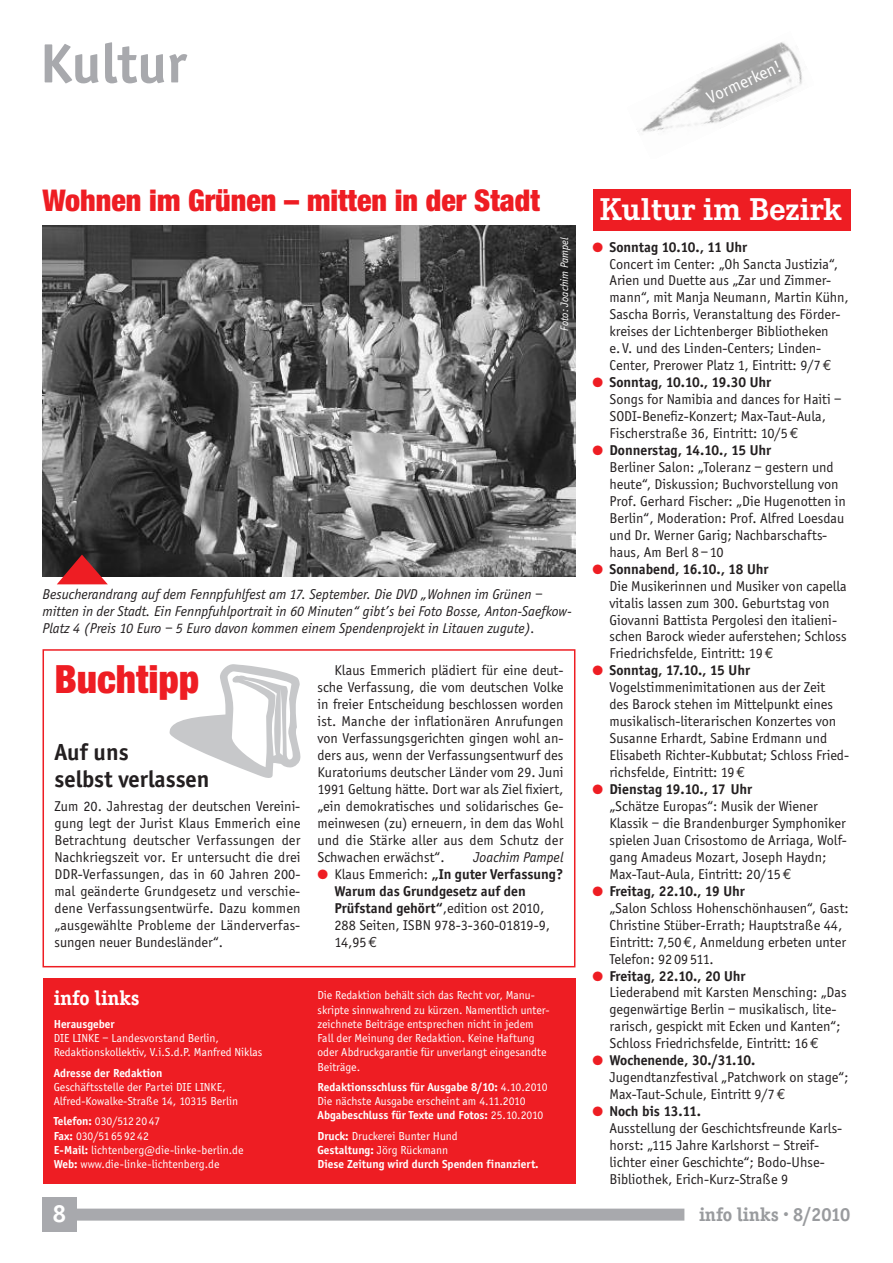
<style>
.page{position:relative;width:893px;height:1263px;background:#fff}
.page>*{position:absolute;margin:0;border:0;box-sizing:border-box;transform-origin:0 0}
.t1{font:700 57px "Officina Sans";color:#a8a9ad}
.t2{font:900 condensed 39px "Helvetica Neue";color:#ee1d23}
.t3{font:700 32.7px "Corporate E";color:#fff}
.t4{font:900 condensed 30px "Helvetica Neue";color:#ee1d23}
.t5{font:700 25.5px "Officina Sans";color:#fff}
.t6{font:700 24px/27px "Officina Sans";color:#231f20}
.t7{font:700 21px "Officina Serif";color:#fff}
.t8{font:700 19.5px "Officina Serif";color:#999b9e}
.t9{font:18px "Officina Sans";color:#fff}
.t10{font:14.7px/17px "Officina Sans";color:#231f20}
.t11{font:italic 14.7px/17px "Officina Sans";color:#231f20}
.t12{font:12px/14.2px "Officina Sans";color:#fff}
.t13{font:700 12px/14.2px "Officina Sans";color:#fff}
.t14{font:italic 11.25px "Officina Sans";color:#fff}
.s1{font-weight:700}
.s2{color:#ee1d23}
.s3{font-family:"Euro Mono"}
.s4{font-weight:400}
</style>
<div class="page">
<div style="left:43px;top:978px;width:532px;height:206px;background:#ee1d23"></div>
<div style="left:593px;top:190px;width:257px;height:41px;background:#ee1d23"></div>
<img style="left:641px;top:42px;width:161px;height:90px">
<div style="left:43px;top:1198px;width:34px;height:34px;background:#a8a9ad"></div>
<div style="left:75px;top:1208px;width:609px;height:12px;background:#a8a9ad"></div>
<img style="left:43px;top:225px;width:532px;height:352px">
<svg style="left:169px;top:664px;width:132px;height:114px"></svg>
<div style="left:43px;top:649px;width:532px;height:318px;border:2px solid #ee1d23"></div>
<svg style="left:57px;top:555px;width:51px;height:29px"></svg>
<h1 class="t1" style="left:40px;top:29px;width:148px">Kultur</h1>
<p class="t9" style="left:703px;top:89px;width:81px;rotate:-25deg">Vormerken!</p>
<h3 class="t4" style="left:43px;top:190px;width:499px">Wohnen im Grünen – mitten in der Stadt</h3>
<p class="t14" style="left:558px;top:331px;width:95px;rotate:-90deg">Foto: Joachim Pampel</p>
<p class="t11" style="left:43px;top:586px;width:530px">Besucherandrang auf dem Fennpfuhlfest am 17. September. Die DVD „Wohnen im Grünen – mitten in der Stadt. Ein Fennpfuhlportrait in 60 Minuten“ gibt’s bei Foto Bosse, Anton-Saefkow-<br>Platz 4 (Preis 10 Euro – 5 Euro davon kommen einem Spendenprojekt in Litauen zugute).</p>
<h2 class="t2" style="left:54px;top:665px;width:146px">Buchtipp</h2>
<h3 class="t6" style="left:54px;top:738px;width:156px">Auf uns<br>selbst verlassen</h3>
<p class="t10" style="left:54px;top:797px;width:248px;text-align:justify">Zum 20. Jahrestag der deutschen Vereini&shy;gung legt der Jurist Klaus Emmerich eine Betrachtung deutscher Verfassungen der Nachkriegszeit vor. Er untersucht die drei DDR-Verfassungen, das in 60 Jahren 200- mal geänderte Grundgesetz und verschie&shy;dene Verfassungsentwürfe. Dazu kommen „ausgewählte Probleme der Länderverfas&shy;sungen neuer Bundesländer“.</p>
<h3 class="t7" style="left:54px;top:985px;width:87px">info links</h3>
<p class="t13" style="left:54px;top:1016px;width:62px">Herausgeber</p>
<p class="t12" style="left:54px;top:1031px;width:210px">DIE LINKE – Landesvorstand Berlin,<br>Redaktionskollektiv, V.i.S.d.P. Manfred Niklas</p>
<p class="t13" style="left:54px;top:1065px;width:110px">Adresse der Redaktion</p>
<p class="t12" style="left:54px;top:1079px;width:186px">Geschäftsstelle der Partei DIE LINKE,<br>Alfred-Kowalke-Straße 14, 10315 Berlin</p>
<p class="t12" style="left:54px;top:1114px;width:191px"><span class="s1">Telefon:</span> 030/512 20 47<br><span class="s1">Fax:</span> 030/51 65 92 42<br><span class="s1">E-Mail:</span> lichtenberg@die-linke-berlin.de<br><span class="s1">Web:</span> www.die-linke-lichtenberg.de</p>
<p class="t10" style="left:317px;top:662px;width:247px;text-align:justify;text-indent:17px">Klaus Emmerich plädiert für eine deut&shy;sche Verfassung, die vom deutschen Volke in freier Entscheidung beschlossen worden ist. Manche der inflationären Anrufungen von Verfassungsgerichten gingen wohl an&shy;ders aus, wenn der Verfassungsentwurf des Kuratoriums deutscher Länder vom 29. Juni 1991 Geltung hätte. Dort war als Ziel fixiert, „ein demokratisches und solidarisches Ge&shy;meinwesen (zu) erneuern, in dem das Wohl und die Stärke aller aus dem Schutz der Schwachen erwächst“.</p>
<p class="t11" style="left:474px;top:848px;width:91px">Joachim Pampel</p>
<p class="t10" style="left:334px;top:865px;width:230px;text-indent:-17px"><span class="s2">●</span> Klaus Emmerich: <span class="s1">„In guter Verfassung?<br>Warum das Grundgesetz auf den<br>Prüfstand gehört“</span>,edition ost 2010,<br>288 Seiten, ISBN 978-3-360-01819-9,<br>14,95<span class="s3">€</span></p>
<p class="t12" style="left:317px;top:988px;width:234px">Die Redaktion behält sich das Recht vor, Manu&shy;skripte sinnwahrend zu kürzen. Namentlich unter&shy;zeichnete Beiträge entsprechen nicht in jedem Fall der Meinung der Redaktion. Keine Haftung oder Abdruckgarantie für unverlangt eingesandte Beiträge.</p>
<p class="t13" style="left:317px;top:1080px;width:231px">Redaktionsschluss für Ausgabe 8/10: <span class="s4">4.10.2010<br>Die nächste Ausgabe erscheint am 4.11.2010<br></span>Abgabeschluss für Texte und Fotos: <span class="s4">25.10.2010</span></p>
<p class="t13" style="left:317px;top:1128px;width:223px">Druck: <span class="s4">Druckerei Bunter Hund<br></span>Gestaltung: <span class="s4">Jörg Rückmann<br></span>Diese Zeitung wird durch Spenden finanziert.</p>
<h3 class="t3" style="left:600px;top:189px;width:244px">Kultur im Bezirk</h3>
<p class="t10" style="left:609px;top:238px;width:241px;text-indent:-17px"><span class="s2">●</span> <span class="s1">Sonntag 10.10., 11 Uhr<br></span>Concert im Center: „Oh Sancta Justizia“, Arien und Duette aus „Zar und Zimmer&shy;mann“, mit Manja Neumann, Martin Kühn, Sascha Borris, Veranstaltung des Förder&shy;kreises der Lichtenberger Bibliotheken<br>e. V. und des Linden-Centers; Linden-Center, Prerower Platz 1, Eintritt: 9/7<span class="s3">€</span></p>
<p class="t10" style="left:609px;top:374px;width:234px;text-indent:-17px"><span class="s2">●</span> <span class="s1">Sonntag, 10.10., 19.30 Uhr<br></span>Songs for Namibia and dances for Haiti – SODI-Benefiz-Konzert; Max-Taut-Aula, Fischerstraße 36, Eintritt: 10/5<span class="s3">€</span></p>
<p class="t10" style="left:609px;top:441px;width:238px;text-indent:-17px"><span class="s2">●</span> <span class="s1">Donnerstag, 14.10., 15 Uhr<br></span>Berliner Salon: „Toleranz – gestern und heute“, Diskussion; Buchvorstellung von Prof. Gerhard Fischer: „Die Hugenotten in Berlin“, Moderation: Prof. Alfred Loesdau und Dr. Werner Garig; Nachbarschafts&shy;haus, Am Berl 8–10</p>
<p class="t10" style="left:609px;top:560px;width:239px;text-indent:-17px"><span class="s2">●</span> <span class="s1">Sonnabend, 16.10., 18 Uhr<br></span>Die Musikerinnen und Musiker von capella vitalis lassen zum 300. Geburtstag von Giovanni Battista Pergolesi den italieni&shy;schen Barock wieder auferstehen; Schloss Friedrichsfelde, Eintritt: 19<span class="s3">€</span></p>
<p class="t10" style="left:609px;top:662px;width:241px;text-indent:-17px"><span class="s2">●</span> <span class="s1">Sonntag, 17.10., 15 Uhr </span>Vogelstimmenimitationen aus der Zeit<br>des Barock stehen im Mittelpunkt eines musikalisch-literarischen Konzertes von Susanne Erhardt, Sabine Erdmann und Elisabeth Richter-Kubbutat; Schloss Fried&shy;richsfelde, Eintritt: 19<span class="s3">€</span></p>
<p class="t10" style="left:609px;top:780px;width:239px;text-indent:-17px"><span class="s2">●</span> <span class="s1">Dienstag 19.10., 17 Uhr<br></span>„Schätze Europas“: Musik der Wiener Klassik – die Brandenburger Symphoniker spielen Juan Crisostomo de Arriaga, Wolf&shy;gang Amadeus Mozart, Joseph Haydn; Max-Taut-Aula, Eintritt: 20/15<span class="s3">€</span></p>
<p class="t10" style="left:609px;top:882px;width:241px;text-indent:-17px"><span class="s2">●</span> <span class="s1">Freitag, 22.10., 19 Uhr<br></span>„Salon Schloss Hohenschönhausen“, Gast:<br>Christine Stüber-Errath; Hauptstraße 44, Eintritt: 7,50<span class="s3">€</span>, Anmeldung erbeten unter Telefon: 92 09 511.</p>
<p class="t10" style="left:609px;top:967px;width:239px;text-indent:-17px"><span class="s2">●</span> <span class="s1">Freitag, 22.10., 20 Uhr<br></span>Liederabend mit Karsten Mensching: „Das gegenwärtige Berlin – musikalisch, lite&shy;rarisch, gespickt mit Ecken und Kanten“; Schloss Friedrichsfelde, Eintritt: 16<span class="s3">€</span></p>
<p class="t10" style="left:609px;top:1052px;width:241px;text-indent:-17px"><span class="s2">●</span> <span class="s1">Wochenende, 30./31.10.<br></span>Jugendtanzfestival „Patchwork on stage“;<br>Max-Taut-Schule, Eintritt 9/7<span class="s3">€</span></p>
<p class="t10" style="left:609px;top:1102px;width:234px;text-indent:-17px"><span class="s2">●</span> <span class="s1">Noch bis 13.11.<br></span>Ausstellung der Geschichtsfreunde Karls&shy;horst: „115 Jahre Karlshorst – Streif&shy;lichter einer Geschichte“; Bodo-Uhse-Bibliothek, Erich-Kurz-Straße 9</p>
<h3 class="t5" style="left:53px;top:1198px;width:15px">8</h3>
<h3 class="t8" style="left:699px;top:1202px;width:153px">info links · 8/2010</h3>
</div>
